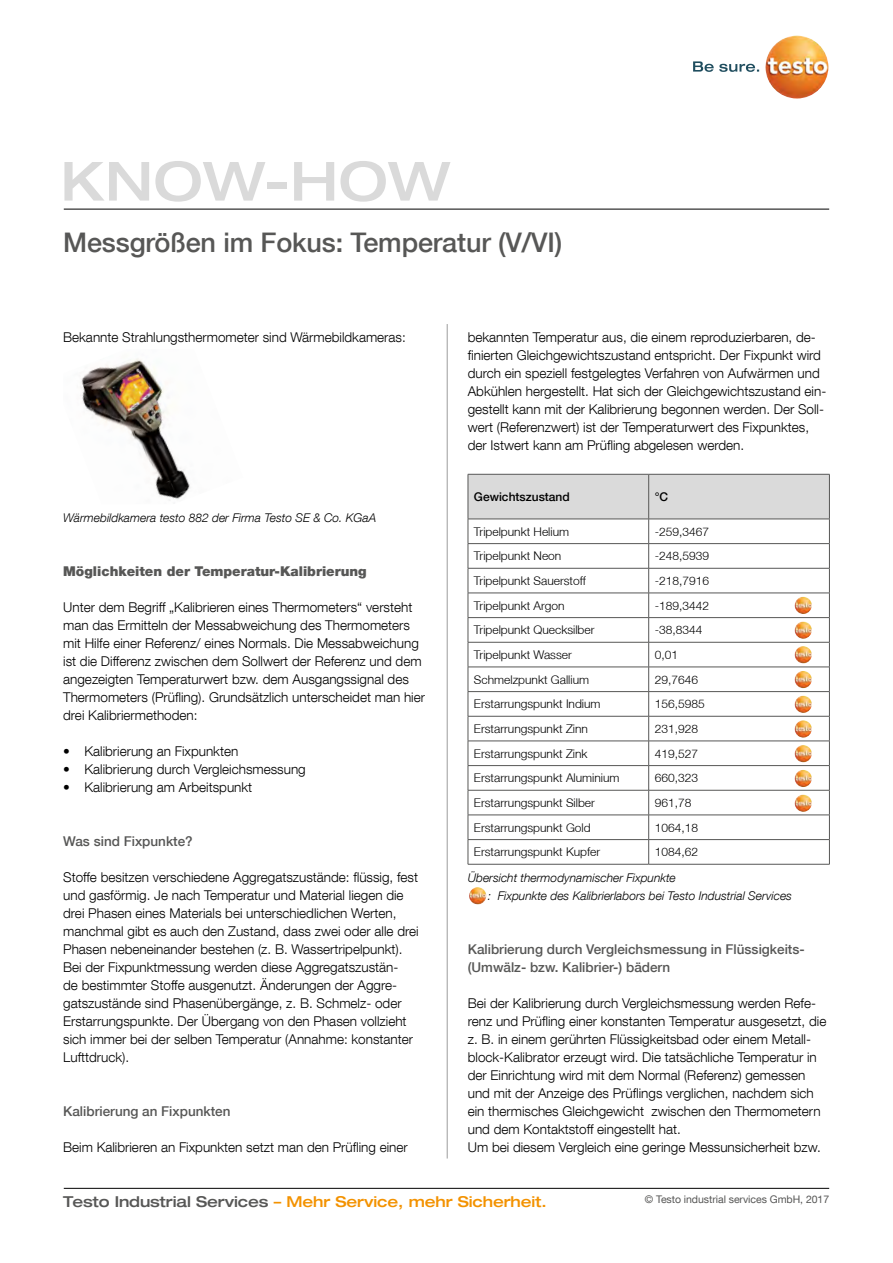
<style>
.page{position:relative;width:893px;height:1263px;background:#fff}
.page>*{position:absolute;margin:0;border:0;box-sizing:border-box;transform-origin:0 0}
.t1{font:500 expanded 54px "Helvetica Neue LT Com";letter-spacing:.01em;color:#dadada}
.t2{font:500 27px "Helvetica Neue LT Com";letter-spacing:-.005em;color:#575756}
.t3{font:500 expanded 15px "Helvetica Neue LT Com";letter-spacing:-.005em;color:#f39200}
.t4{font:300 13.5px/18px "Helvetica Neue LT Com";color:#000}
.t5{font:500 13.5px/18px "Helvetica Neue LT Com";color:#575756}
.t6{font:900 13.5px "Helvetica Neue LT Com";color:#575756}
.t7{font:300 12px "Helvetica Neue";color:#000}
.t8{font:italic 300 12px/18px "Helvetica Neue LT Com";color:#000}
.t9{font:500 12px "Helvetica Neue";color:#000}
.t10{font:10.5px "Helvetica Neue LT Com";letter-spacing:-.005em;color:#575756}
.s1{color:#575756}
</style>
<div class="page">
<hr style="left:64px;top:209px;width:765px;height:1px;background:#000">
<hr style="left:64px;top:1188px;width:765px;height:1px;background:#000">
<img style="left:80px;top:358px;width:110px;height:143px">
<svg style="left:468px;top:474px;width:362px;height:390px"></svg>
<hr style="left:468px;top:864px;width:181px;height:1px;background:#575756">
<hr style="left:649px;top:864px;width:181px;height:1px;background:#575756">
<img style="left:794px;top:597px;width:18px;height:17px">
<img style="left:794px;top:621px;width:18px;height:18px">
<img style="left:794px;top:646px;width:18px;height:18px">
<img style="left:794px;top:671px;width:18px;height:18px">
<img style="left:794px;top:696px;width:18px;height:17px">
<img style="left:794px;top:720px;width:18px;height:18px">
<img style="left:794px;top:745px;width:18px;height:18px">
<img style="left:794px;top:770px;width:18px;height:17px">
<img style="left:794px;top:795px;width:18px;height:17px">
<img style="left:469px;top:887px;width:18px;height:18px">
<hr style="left:447px;top:324px;width:1px;height:834px;background:#9d9d9c">
<svg style="left:693px;top:61px;width:66px;height:11px"></svg>
<img style="left:765px;top:36px;width:63px;height:63px;border-radius:31px">
<h1 class="t1" style="left:61px;top:147px;width:391px">KNOW-HOW</h1>
<h2 class="t2" style="left:63px;top:226px;width:501px">Messgrößen im Fokus: Temperatur (V/VI)</h2>
<p class="t4" style="left:63px;top:328px;width:344px">Bekannte Strahlungsthermometer sind Wärmebildkameras:</p>
<p class="t8" style="left:63px;top:509px;width:314px">Wärmebildkamera testo 882 der Firma Testo SE &amp; Co. KGaA</p>
<p class="t6" style="left:63px;top:563px;width:305px">Möglichkeiten der Temperatur-Kalibrierung</p>
<p class="t4" style="left:63px;top:598px;width:363px">Unter dem Begriff „Kalibrieren eines Thermometers“ versteht man das Ermitteln der Messabweichung des Thermometers mit Hilfe einer Referenz/ eines Normals. Die Messabweichung ist die Differenz zwischen dem Sollwert der Referenz und dem angezeigten Temperaturwert bzw. dem Ausgangssignal des Thermometers (Prüfling). Grundsätzlich unterscheidet man hier drei Kalibriermethoden:</p>
<p class="t4" style="left:63px;top:742px;width:177px">• Kalibrierung an Fixpunkten</p>
<p class="t4" style="left:63px;top:760px;width:244px">• Kalibrierung durch Vergleichsmessung</p>
<p class="t4" style="left:63px;top:778px;width:191px">• Kalibrierung am Arbeitspunkt</p>
<p class="t5" style="left:63px;top:832px;width:131px">Was sind Fixpunkte?</p>
<p class="t4" style="left:63px;top:868px;width:357px">Stoffe besitzen verschiedene Aggregatszustände: flüssig, fest und gasförmig. Je nach Temperatur und Material liegen die drei Phasen eines Materials bei unterschiedlichen Werten, manchmal gibt es auch den Zustand, dass zwei oder alle drei Phasen nebeneinander bestehen (z. B. Wassertripelpunkt).<br>Bei der Fixpunktmessung werden diese Aggregatszustän-<br>de bestimmter Stoffe ausgenutzt. Änderungen der Aggre&shy;gatszustände sind Phasenübergänge, z. B. Schmelz- oder Erstarrungspunkte. Der Übergang von den Phasen vollzieht sich immer bei der selben Temperatur (Annahme: konstanter Lufttdruck).</p>
<p class="t5" style="left:63px;top:1102px;width:169px">Kalibrierung an Fixpunkten</p>
<p class="t4" style="left:63px;top:1138px;width:346px">Beim Kalibrieren an Fixpunkten setzt man den Prüfling einer</p>
<p class="t4" style="left:468px;top:328px;width:360px">bekannten Temperatur aus, die einem reproduzierbaren, de&shy;finierten Gleichgewichtszustand entspricht. Der Fixpunkt wird durch ein speziell festgelegtes Verfahren von Aufwärmen und Abkühlen hergestellt. Hat sich der Gleichgewichtszustand ein&shy;gestellt kann mit der Kalibrierung begonnen werden. Der Soll&shy;wert (Referenzwert) ist der Temperaturwert des Fixpunktes, der Istwert kann am Prüfling abgelesen werden.</p>
<p class="t9" style="left:474px;top:489px;width:97px">Gewichtszustand</p>
<p class="t9" style="left:655px;top:489px;width:15px">°C</p>
<p class="t7" style="left:474px;top:524px;width:97px">Tripelpunkt Helium</p>
<p class="t7" style="left:655px;top:524px;width:56px">-259,3467</p>
<p class="t7" style="left:474px;top:549px;width:89px">Tripelpunkt Neon</p>
<p class="t7" style="left:655px;top:549px;width:56px">-248,5939</p>
<p class="t7" style="left:474px;top:573px;width:113px">Tripelpunkt Sauerstoff</p>
<p class="t7" style="left:655px;top:573px;width:56px">-218,7916</p>
<p class="t7" style="left:474px;top:598px;width:92px">Tripelpunkt Argon</p>
<p class="t7" style="left:655px;top:598px;width:56px">-189,3442</p>
<p class="t7" style="left:474px;top:623px;width:122px">Tripelpunkt Quecksilber</p>
<p class="t7" style="left:655px;top:623px;width:49px">-38,8344</p>
<p class="t7" style="left:474px;top:647px;width:99px">Tripelpunkt Wasser</p>
<p class="t7" style="left:655px;top:647px;width:25px">0,01</p>
<p class="t7" style="left:474px;top:672px;width:117px">Schmelzpunkt Gallium</p>
<p class="t7" style="left:655px;top:672px;width:45px">29,7646</p>
<p class="t7" style="left:474px;top:697px;width:128px">Erstarrungspunkt Indium</p>
<p class="t7" style="left:655px;top:697px;width:52px">156,5985</p>
<p class="t7" style="left:474px;top:721px;width:115px">Erstarrungspunkt Zinn</p>
<p class="t7" style="left:655px;top:721px;width:45px">231,928</p>
<p class="t7" style="left:474px;top:746px;width:115px">Erstarrungspunkt Zink</p>
<p class="t7" style="left:655px;top:746px;width:45px">419,527</p>
<p class="t7" style="left:474px;top:770px;width:147px">Erstarrungspunkt Aluminium</p>
<p class="t7" style="left:655px;top:770px;width:45px">660,323</p>
<p class="t7" style="left:474px;top:795px;width:122px">Erstarrungspunkt Silber</p>
<p class="t7" style="left:655px;top:795px;width:38px">961,78</p>
<p class="t7" style="left:474px;top:820px;width:118px">Erstarrungspunkt Gold</p>
<p class="t7" style="left:655px;top:820px;width:45px">1064,18</p>
<p class="t7" style="left:474px;top:844px;width:128px">Erstarrungspunkt Kupfer</p>
<p class="t7" style="left:655px;top:844px;width:45px">1084,62</p>
<p class="t8" style="left:488px;top:869px;width:306px;text-indent:-20px">Übersicht thermodynamischer Fixpunkte<br>: Fixpunkte des Kalibrierlabors bei Testo Industrial Services</p>
<p class="t5" style="left:468px;top:940px;width:338px">Kalibrierung durch Vergleichsmessung in Flüssigkeits-(Umwälz- bzw. Kalibrier-) bädern</p>
<p class="t4" style="left:468px;top:994px;width:360px">Bei der Kalibrierung durch Vergleichsmessung werden Refe&shy;renz und Prüfling einer konstanten Temperatur ausgesetzt, die z. B. in einem gerührten Flüssigkeitsbad oder einem Metall&shy;block-Kalibrator erzeugt wird. Die tatsächliche Temperatur in der Einrichtung wird mit dem Normal (Referenz) gemessen und mit der Anzeige des Prüflings verglichen, nachdem sich ein thermisches Gleichgewicht zwischen den Thermometern und dem Kontaktstoff eingestellt hat.<br>Um bei diesem Vergleich eine geringe Messunsicherheit bzw.</p>
<p class="t3" style="left:63px;top:1192px;width:485px"><span class="s1">Testo Industrial Services</span> – Mehr Service, mehr Sicherheit.</p>
<p class="t10" style="left:645px;top:1193px;width:186px">© Testo industrial services GmbH, 2017</p>
</div>
